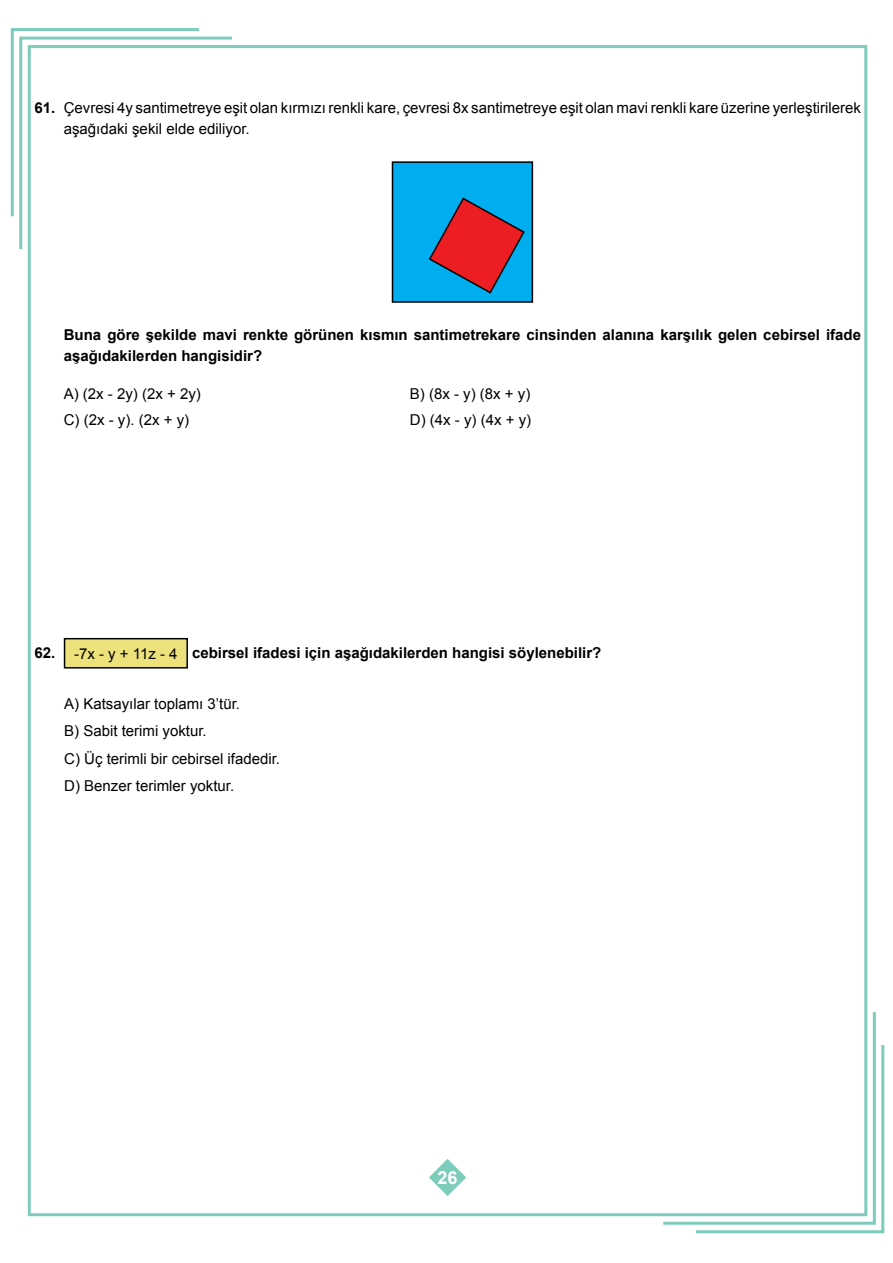
<style>
.page{position:relative;width:893px;height:1263px;background:#fff}
.page>*{position:absolute;margin:0;border:0;box-sizing:border-box;transform-origin:0 0}
.t1{font:700 18px "Arial";color:#fff}
.t2{font:15px/27.3px "Arial";color:#000}
.t3{font:700 15px/21px "Arial";color:#000}
.s1{font-weight:700}
.s2{font-weight:400}
</style>
<div class="page">
<svg style="left:19px;top:36px;width:216px;height:216px"></svg>
<svg style="left:10px;top:28px;width:192px;height:191px"></svg>
<svg style="left:660px;top:1009px;width:216px;height:216px"></svg>
<svg style="left:693px;top:1042px;width:192px;height:192px"></svg>
<svg style="left:429px;top:1159px;width:37px;height:37px"></svg>
<div style="left:392px;top:162px;width:140px;height:140px;background:#00aeef"></div>
<div style="left:392px;top:161px;width:141px;height:142px;border:2px solid #000"></div>
<svg style="left:428px;top:197px;width:97px;height:97px"></svg>
<div style="left:65px;top:639px;width:122px;height:29px;background:#ece17b"></div>
<div style="left:64px;top:638px;width:124px;height:30px;border:2px solid #000"></div>
<p class="t2" style="left:64px;top:97px;width:799px;line-height:21px;text-indent:-29px"><span class="s1">61.</span> Çevresi 4y santimetreye eşit olan kırmızı renkli kare, çevresi 8x santimetreye eşit olan mavi renkli kare üzerine yerleştirilerek aşağıdaki şekil elde ediliyor.</p>
<p class="t3" style="left:64px;top:324px;width:799px">Buna göre şekilde mavi renkte görünen kısmın santimetrekare cinsinden alanına karşılık gelen cebirsel ifade aşağıdakilerden hangisidir?</p>
<p class="t2" style="left:64px;top:380px;width:139px">A) (2x - 2y) (2x + 2y)</p>
<p class="t2" style="left:410px;top:380px;width:122px">B) (8x - y) (8x + y)</p>
<p class="t2" style="left:64px;top:406px;width:127px">C) (2x - y). (2x + y)</p>
<p class="t2" style="left:410px;top:406px;width:123px">D) (4x - y) (4x + y)</p>
<p class="t3" style="left:35px;top:643px;width:568px">62. <span class="s2">-7x - y + 11z - 4</span> cebirsel ifadesi için aşağıdakilerden hangisi söylenebilir?</p>
<p class="t2" style="left:64px;top:690px;width:217px">A) Katsayılar toplamı 3’tür.<br>B) Sabit terimi yoktur.<br>C) Üç terimli bir cebirsel ifadedir.<br>D) Benzer terimler yoktur.</p>
<p class="t1" style="left:438px;top:1166px;width:22px">26</p>
</div>
